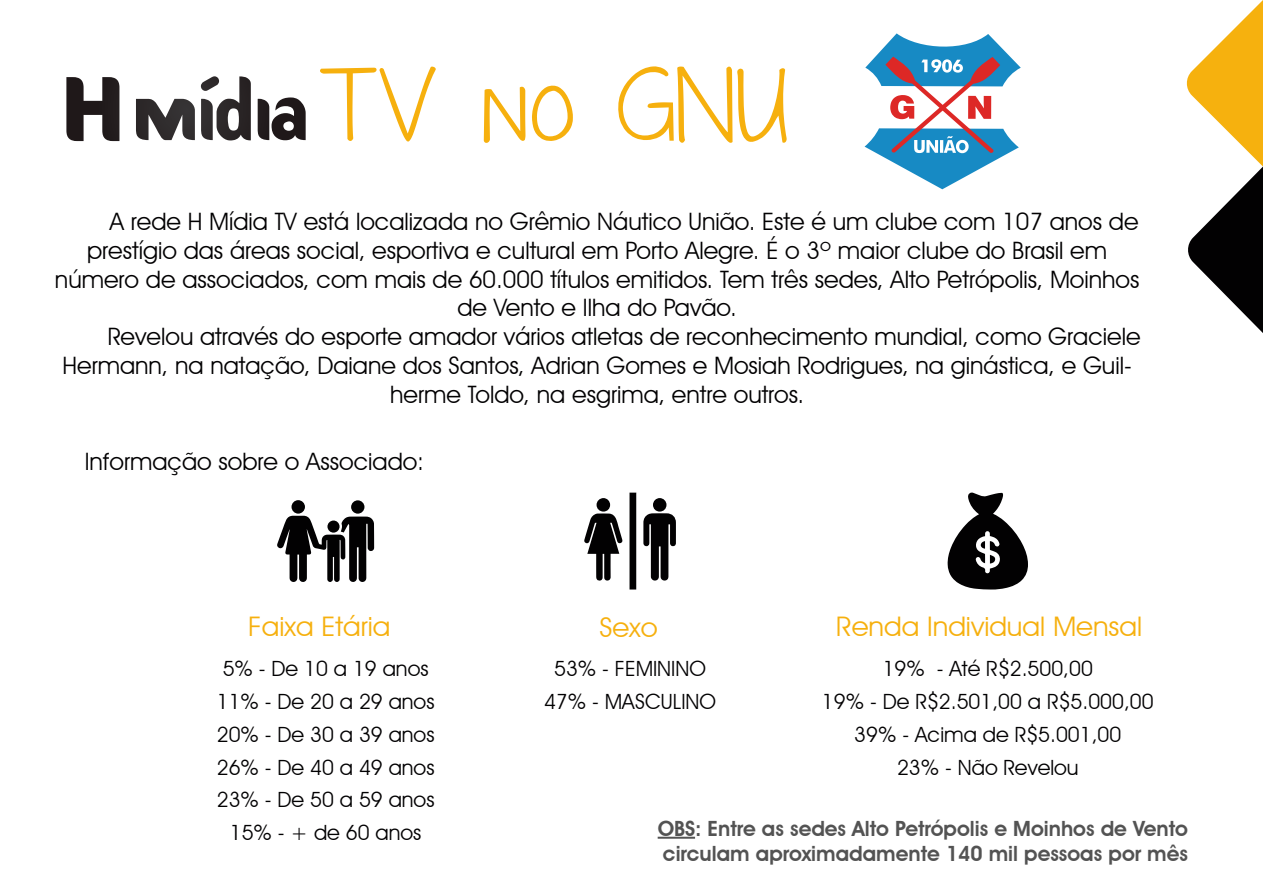
<style>
.page{position:relative;width:1263px;height:893px;background:#fff}
.page>*{position:absolute;margin:0;border:0;box-sizing:border-box;transform-origin:0 0}
.t1{font:85.8px "KG Like A Skyscraper";color:#f6b00e}
.t2{font:27px "Avant Garde IT Cby BT";color:#f6b00e}
.t3{font:24px "Avant Garde IT Cby BT";color:#020102}
.t4{font:21px/32.7px "Avant Garde IT Cby BT";color:#020102;text-align:center}
.t5{font:600 21px/25.2px "Avant Garde IT Cby BT";color:#535353}
</style>
<div class="page">
<svg style="left:1186px;top:0;width:77px;height:333px"></svg>
<svg style="left:864px;top:33px;width:157px;height:157px"></svg>
<svg style="left:66px;top:76px;width:240px;height:65px"></svg>
<hr style="left:658px;top:837px;width:37px;height:2px;background:#535353">
<svg style="left:629px;top:493px;width:7px;height:96px"></svg>
<svg style="left:643px;top:513px;width:33px;height:68px"></svg>
<svg style="left:584px;top:513px;width:39px;height:68px"></svg>
<div style="left:596px;top:498px;width:14px;height:14px;background:#020102;border-radius:50%"></div>
<div style="left:653px;top:498px;width:13px;height:14px;background:#020102;border-radius:50%"></div>
<svg style="left:947px;top:493px;width:81px;height:97px"></svg>
<svg style="left:277px;top:516px;width:97px;height:66px"></svg>
<div style="left:291px;top:500px;width:14px;height:14px;background:#020102;border-radius:50%"></div>
<div style="left:351px;top:500px;width:14px;height:14px;background:#020102;border-radius:50%"></div>
<svg style="left:327px;top:520px;width:13px;height:13px"></svg>
<h1 class="t1" style="left:319px;top:44px;width:471px">TV no GNU</h1>
<p class="t3" style="left:110px;top:207px;width:1030px">A rede H Mídia TV está localizada no Grêmio Náutico União. Este é um clube com 107 anos de</p>
<p class="t3" style="left:87px;top:236px;width:1021px">prestígio das áreas social, esportiva e cultural em Porto Alegre. É o 3º maior clube do Brasil em</p>
<p class="t3" style="left:55px;top:264px;width:1086px">número de associados, com mais de 60.000 títulos emitidos. Tem três sedes, Alto Petrópolis, Moinhos</p>
<p class="t3" style="left:457px;top:293px;width:281px">de Vento e Ilha do Pavão.</p>
<p class="t3" style="left:108px;top:322px;width:1034px">Revelou através do esporte amador vários atletas de reconhecimento mundial, como Graciele</p>
<p class="t3" style="left:63px;top:351px;width:1071px">Hermann, na natação, Daiane dos Santos, Adrian Gomes e Mosiah Rodrigues, na ginástica, e Guil-</p>
<p class="t3" style="left:390px;top:380px;width:415px">herme Toldo, na esgrima, entre outros.</p>
<p class="t3" style="left:85px;top:447px;width:341px">Informação sobre o Associado:</p>
<p class="t2" style="left:248px;top:610px;width:143px">Faixa Etária</p>
<p class="t4" style="left:217px;top:652px;width:219px">5% - De 10 a 19 anos<br>11% - De 20 a 29 anos<br>20% - De 30 a 39 anos<br>26% - De 40 a 49 anos<br>23% - De 50 a 59 anos<br>15% - + de 60 anos</p>
<p class="t2" style="left:599px;top:611px;width:60px">Sexo</p>
<p class="t2" style="left:836px;top:610px;width:307px">Renda Individual Mensal</p>
<p class="t4" style="left:822px;top:652px;width:333px">19% - Até R$2.500,00<br>19% - De R$2.501,00 a R$5.000,00<br>39% - Acima de R$5.001,00<br>23% - Não Revelou</p>
<p class="t4" style="left:544px;top:652px;width:174px">53% - FEMININO<br>47% - MASCULINO</p>
<p class="t5" style="left:658px;top:815px;width:532px">OBS: Entre as sedes Alto Petrópolis e Moinhos de Vento circulam aproximadamente 140 mil pessoas por mês</p>
</div>
